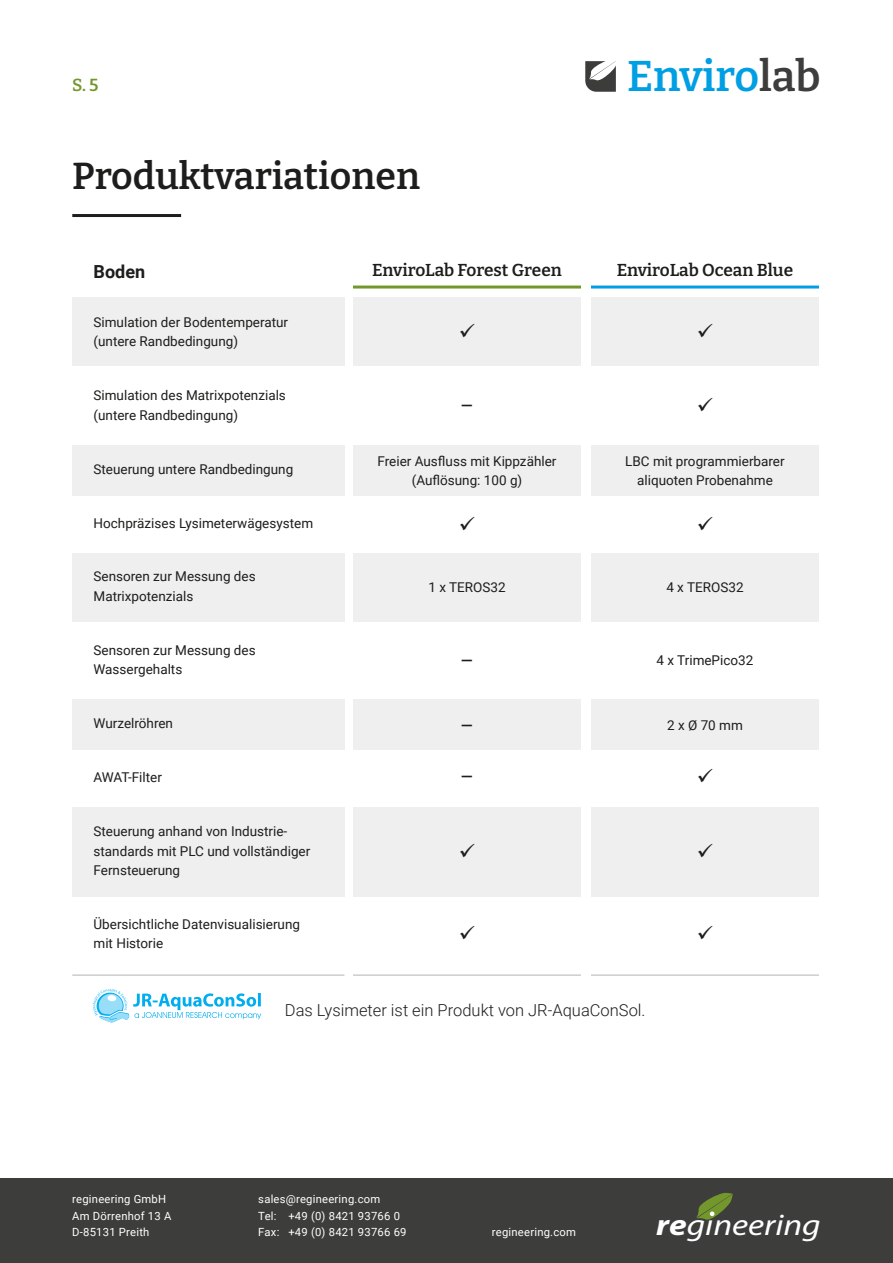
<style>
.page{position:relative;width:893px;height:1263px;background:#fff}
.page>*{position:absolute;margin:0;border:0;box-sizing:border-box;transform-origin:0 0}
.t1{font:600 42.9px "Bitter";letter-spacing:-.005em;color:#009fe3}
.t2{font:600 37.5px "Bitter";color:#1d1d1b}
.t3{font:italic 30.15px "Myriad Pro";color:#fff;scale:1.17 1}
.t4{font:21.15px "Roboto";color:#1d1d1b}
.t5{font:700 18px "Roboto";color:#1d1d1b}
.t6{font:600 17.4px "Bitter";color:#74972c}
.t7{font:600 17.25px "Bitter";color:#1d1d1b}
.t8{font:300 16.5px "Roboto";color:#1d1d1b}
.t9{font:13.5px/19.5px "Roboto";color:#1d1d1b}
.t10{font:11.25px/16.5px "Roboto";letter-spacing:.02em;color:#fff}
.s1{color:#3d3d3c}
.s2{font-weight:700}
</style>
<div class="page">
<div style="left:0;top:1178px;width:893px;height:85px;background:#3d3d3c"></div>
<svg style="left:585px;top:61px;width:31px;height:31px"></svg>
<svg style="left:696px;top:1193px;width:37px;height:27px"></svg>
<div style="left:72px;top:807px;width:272px;height:89px;background:#efefef"></div>
<div style="left:72px;top:553px;width:272px;height:68px;background:#efefef"></div>
<div style="left:72px;top:297px;width:272px;height:69px;background:#efefef"></div>
<div style="left:72px;top:445px;width:272px;height:51px;background:#efefef"></div>
<div style="left:72px;top:699px;width:272px;height:51px;background:#efefef"></div>
<hr style="left:72px;top:214px;width:109px;height:3px;background:#1d1d1b">
<hr style="left:353px;top:286px;width:228px;height:3px;background:#74972c">
<hr style="left:591px;top:286px;width:228px;height:3px;background:#009fe3">
<hr style="left:72px;top:974px;width:272px;height:2px;background:#cdcdcd">
<hr style="left:353px;top:974px;width:228px;height:2px;background:#cdcdcd">
<hr style="left:591px;top:974px;width:228px;height:2px;background:#cdcdcd">
<div style="left:353px;top:297px;width:228px;height:69px;background:#efefef"></div>
<div style="left:353px;top:807px;width:228px;height:89px;background:#efefef"></div>
<div style="left:353px;top:699px;width:228px;height:51px;background:#efefef"></div>
<div style="left:353px;top:445px;width:228px;height:51px;background:#efefef"></div>
<div style="left:353px;top:553px;width:228px;height:68px;background:#efefef"></div>
<div style="left:591px;top:297px;width:228px;height:69px;background:#efefef"></div>
<div style="left:591px;top:807px;width:228px;height:89px;background:#efefef"></div>
<div style="left:591px;top:699px;width:228px;height:51px;background:#efefef"></div>
<div style="left:591px;top:445px;width:228px;height:51px;background:#efefef"></div>
<div style="left:591px;top:553px;width:228px;height:68px;background:#efefef"></div>
<svg style="left:92px;top:989px;width:169px;height:33px"></svg>
<p class="t6" style="left:72px;top:74px;width:28px">S. 5</p>
<h2 class="t2" style="left:72px;top:152px;width:349px">Produktvariationen</h2>
<h1 class="t1" style="left:627px;top:49px;width:195px">Enviro<span class="s1">lab</span></h1>
<h3 class="t5" style="left:94px;top:258px;width:53px">Boden</h3>
<p class="t7" style="left:372px;top:259px;width:191px">EnviroLab Forest Green</p>
<p class="t7" style="left:617px;top:259px;width:178px">EnviroLab Ocean Blue</p>
<p class="t9" style="left:94px;top:312px;width:196px">Simulation der Bodentemperatur (untere Randbedingung)</p>
<p class="t9" style="left:94px;top:385px;width:194px">Simulation des Matrixpotenzials (untere Randbedingung)</p>
<p class="t9" style="left:94px;top:459px;width:201px">Steuerung untere Randbedingung</p>
<p class="t9" style="left:94px;top:512px;width:221px">Hochpräzises Lysimeterwägesystem</p>
<p class="t9" style="left:94px;top:566px;width:164px">Sensoren zur Messung des<br>Matrixpotenzials</p>
<p class="t9" style="left:94px;top:640px;width:164px">Sensoren zur Messung des<br>Wassergehalts</p>
<p class="t9" style="left:94px;top:713px;width:81px">Wurzelröhren</p>
<p class="t9" style="left:94px;top:767px;width:70px">AWAT-Filter</p>
<p class="t9" style="left:94px;top:821px;width:218px">Steuerung anhand von Industrie&shy;standards mit PLC und vollständiger<br>Fernsteuerung</p>
<p class="t9" style="left:94px;top:914px;width:208px">Übersichtliche Datenvisualisierung mit Historie</p>
<h3 class="t4" style="left:460px;top:391px;width:15px">–</h3>
<p class="t9" style="left:378px;top:451px;width:180px;text-align:center">Freier Ausfluss mit Kippzähler (Auflösung: 100 g)</p>
<p class="t9" style="left:428px;top:577px;width:79px">1 x TEROS32</p>
<h3 class="t4" style="left:460px;top:646px;width:15px">–</h3>
<h3 class="t4" style="left:460px;top:710px;width:15px">–</h3>
<h3 class="t4" style="left:460px;top:762px;width:15px">–</h3>
<p class="t9" style="left:625px;top:451px;width:161px;text-align:center">LBC mit programmierbarer aliquoten Probenahme</p>
<p class="t9" style="left:666px;top:577px;width:79px">4 x TEROS32</p>
<p class="t9" style="left:657px;top:650px;width:98px">4 x TrimePico32</p>
<p class="t9" style="left:667px;top:715px;width:77px">2 x Ø 70 mm</p>
<p class="t8" style="left:285px;top:999px;width:362px">Das Lysimeter ist ein Produkt von JR-AquaConSol.</p>
<p class="t10" style="left:72px;top:1190px;width:101px">regineering GmbH<br>Am Dörrenhof 13 A<br>D-85131 Preith</p>
<p class="t10" style="left:258px;top:1190px;width:150px">sales@regineering.com<br>Tel: +49 (0) 8421 93766 0<br>Fax: +49 (0) 8421 93766 69</p>
<p class="t10" style="left:492px;top:1223px;width:86px">regineering.com</p>
<h3 class="t3" style="left:656px;top:1206px;width:142px"><span class="s2">re</span>gineering</h3>
</div>
